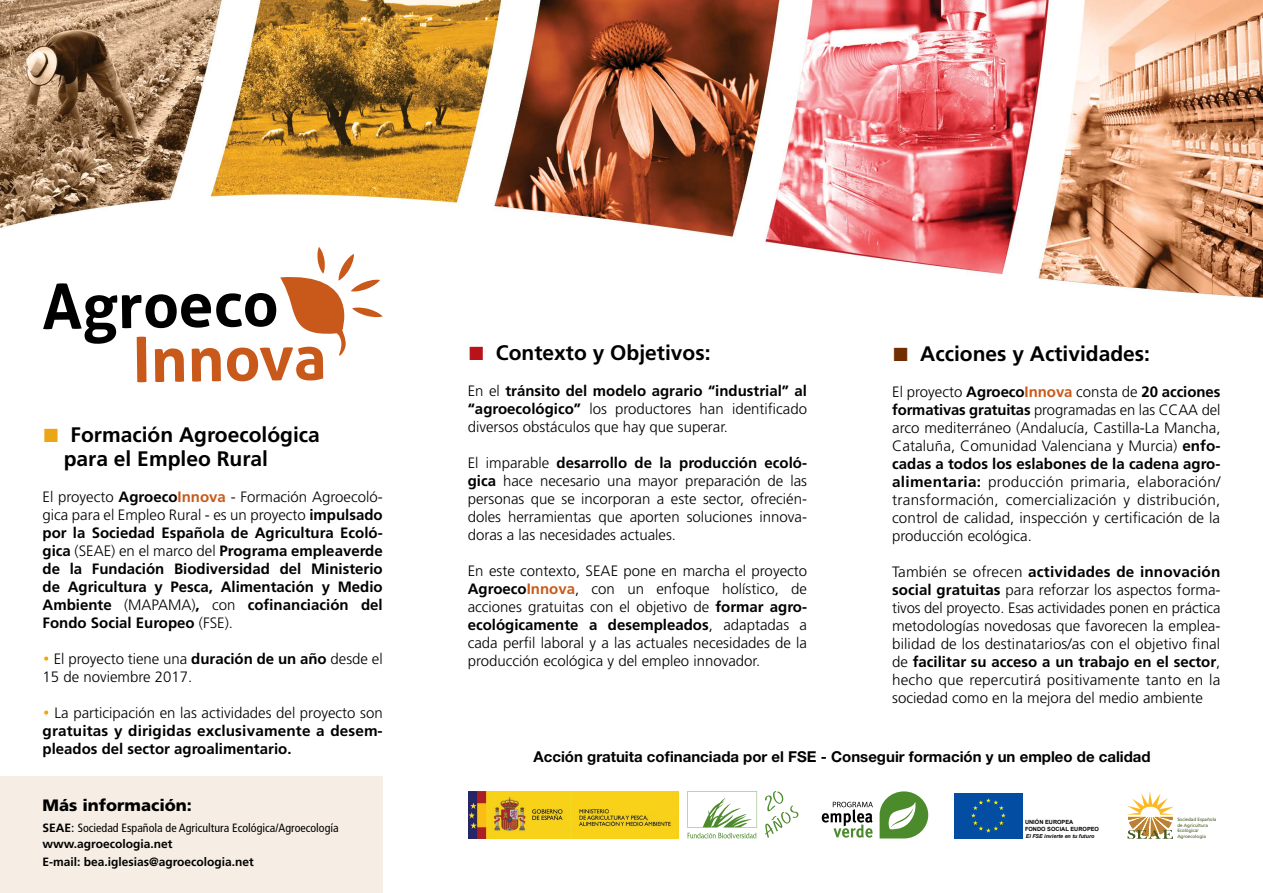
<style>
.page{position:relative;width:1263px;height:893px;background:#fff}
.page>*{position:absolute;margin:0;border:0;box-sizing:border-box;transform-origin:0 0}
.t1{font:700 62.4px "Aller";color:#000}
.t2{font:700 62.4px "Aller";color:#c8591a}
.t3{font:700 21px/24px "Frutiger LT Std";color:#000}
.t4{font:900 16.5px "Frutiger LT Std";color:#000}
.t5{font:300 15px/18px "Frutiger LT Std";color:#000;text-align:justify}
.t6{font:700 15px/18px "Frutiger LT Std";color:#000;text-align:justify}
.t7{font:700 15px "Helvetica Neue LT Std";color:#000}
.t8{font:condensed 12px/16.5px "Frutiger LT Std";color:#000}
.t9{font:700 12px "Frutiger LT Std";color:#000}
.t10{font:700 5.7px/6.9px "Arial";color:#000}
.t11{font:italic 700 5.4px "Arial";color:#000}
.t12{font:4.65px/5.6px "Frutiger LT Std";letter-spacing:-.01em;color:#455a21}
.s1{font-family:"Arial";font-size:28.5px;color:#eca516}
.s2{font-weight:300}
.s3{color:#c8591a}
.s4{font-weight:700;color:#eca516}
.s5{font-weight:700}
.s6{color:#eca516}
.s7{font-weight:700;font-stretch:normal}
.s8{font-stretch:normal}
.s9{font-family:"Arial";font-size:28.5px;color:#b71318}
.s10{font-weight:700;color:#c8591a}
.s11{font-family:"Arial";font-size:28.5px;color:#722d00}
</style>
<div class="page">
<img style="left:0;top:0;width:1263px;height:298px">
<div style="left:0;top:776px;width:383px;height:117px;background:#f6eee5"></div>
<div style="left:43px;top:655px;width:6px;height:7px;border:1px solid #fff;border-radius:50%"></div>
<div style="left:43px;top:709px;width:6px;height:7px;border:1px solid #fff;border-radius:50%"></div>
<svg style="left:1126px;top:792px;width:48px;height:47px"></svg>
<svg style="left:822px;top:802px;width:51px;height:36px"></svg>
<svg style="left:880px;top:791px;width:48px;height:47px"></svg>
<svg style="left:954px;top:838px;width:69px;height:1px"></svg>
<div style="left:954px;top:793px;width:69px;height:45px;background:#034ea2"></div>
<svg style="left:971px;top:798px;width:35px;height:35px"></svg>
<img style="left:468px;top:791px;width:210px;height:47px">
<svg style="left:687px;top:833px;width:69px;height:5px"></svg>
<svg style="left:687px;top:791px;width:70px;height:36px"></svg>
<svg style="left:765px;top:791px;width:34px;height:47px"></svg>
<svg style="left:280px;top:247px;width:103px;height:109px"></svg>
<h1 class="t1" style="left:41px;top:269px;width:238px;rotate:-1deg">Agroeco</h1>
<h1 class="t2" style="left:132px;top:322px;width:195px;rotate:-1deg">Innova</h1>
<h2 class="t3" style="left:64px;top:423px;width:258px;text-indent:-21px"><span class="s1">■</span> Formación Agroecológica para el Empleo Rural</h2>
<p class="t6" style="left:43px;top:488px;width:342px"><span class="s2">El proyecto</span> Agroeco<span class="s3">Innova</span> <span class="s2">- Formación Agroecoló&shy;gica para el Empleo Rural - es un proyecto</span> impulsado por la Sociedad Española de Agricultura Ecoló&shy;gica <span class="s2">(SEAE) en el marco del</span> Programa empleaverde de la Fundación Biodiversidad del Ministerio de Agricultura y Pesca, Alimentación y Medio Ambiente <span class="s2">(MAPAMA)</span>, <span class="s2">con</span> cofinanciación del Fondo Social Europeo <span class="s2">(FSE).</span></p>
<p class="t5" style="left:43px;top:650px;width:342px"><span class="s4">•</span> El proyecto tiene una <span class="s5">duración de un año</span> desde el<br>15 de noviembre 2017.</p>
<p class="t6" style="left:43px;top:704px;width:342px"><span class="s6">•</span> <span class="s2">La participación en las actividades del proyecto son </span>gratuitas y dirigidas exclusivamente a desem&shy;pleados del sector agroalimentario.</p>
<p class="t4" style="left:43px;top:795px;width:151px">Más información:</p>
<p class="t8" style="left:43px;top:820px;width:298px"><span class="s7">SEAE</span><span class="s8">:</span> Sociedad Española de Agricultura Ecológica/Agroecología <span class="s7">www.agroecologia.net</span></p>
<p class="t9" style="left:43px;top:855px;width:213px">E-mail: bea.iglesias@agroecologia.net</p>
<h2 class="t3" style="left:468px;top:340px;width:244px"><span class="s9">■</span> Contexto y Objetivos:</h2>
<p class="t5" style="left:468px;top:382px;width:341px">En el <span class="s5">tránsito del modelo agrario “industrial” al “agroecológico”</span> los productores han identificado diversos obstáculos que hay que superar.</p>
<p class="t5" style="left:468px;top:454px;width:341px">El imparable <span class="s5">desarrollo de la producción ecoló&shy;gica</span> hace necesario una mayor preparación de las personas que se incorporan a este sector, ofrecién&shy;doles herramientas que aporten soluciones innova&shy;doras a las necesidades actuales.</p>
<p class="t5" style="left:468px;top:562px;width:341px">En este contexto, SEAE pone en marcha el proyecto <span class="s5">Agroeco</span><span class="s10">Innova</span>, con un enfoque holístico, de acciones gratuitas con el objetivo de <span class="s5">formar agro&shy;ecológicamente a desempleados</span>, adaptadas a cada perfil laboral y a las actuales necesidades de la producción ecológica y del empleo innovador.</p>
<h2 class="t3" style="left:892px;top:342px;width:259px"><span class="s11">■</span> Acciones y Actividades:</h2>
<p class="t5" style="left:892px;top:383px;width:330px">El proyecto <span class="s5">Agroeco</span><span class="s10">Innova</span> consta de <span class="s5">20 acciones formativas gratuitas</span> programadas en las CCAA del arco mediterráneo (Andalucía, Castilla-La Mancha, Cataluña, Comunidad Valenciana y Murcia) <span class="s5">enfo&shy;cadas a todos los eslabones de la cadena agro&shy;alimentaria:</span> producción primaria, elaboración/ transformación, comercialización y distribución, control de calidad, inspección y certificación de la producción ecológica.</p>
<p class="t5" style="left:892px;top:563px;width:330px">También se ofrecen <span class="s5">actividades de innovación social gratuitas</span> para reforzar los aspectos forma&shy;tivos del proyecto. Esas actividades ponen en práctica metodologías novedosas que favorecen la emplea&shy;bilidad de los destinatarios/as con el objetivo final de <span class="s5">facilitar su acceso a un trabajo en el sector</span>, hecho que repercutirá positivamente tanto en la sociedad como en la mejora del medio ambiente</p>
<p class="t7" style="left:534px;top:747px;width:619px">Acción gratuita cofinanciada por el FSE - Conseguir formación y un empleo de calidad</p>
<p class="t10" style="left:1025px;top:819px;width:76px">UNIÓN EUROPEA<br>FONDO SOCIAL EUROPEO</p>
<p class="t11" style="left:1026px;top:832px;width:70px">El FSE invierte en tu futuro</p>
<p class="t12" style="left:1177px;top:816px;width:41px">Sociedad Española de Agricultura<br>Ecológica/<br>Agroecología</p>
</div>
